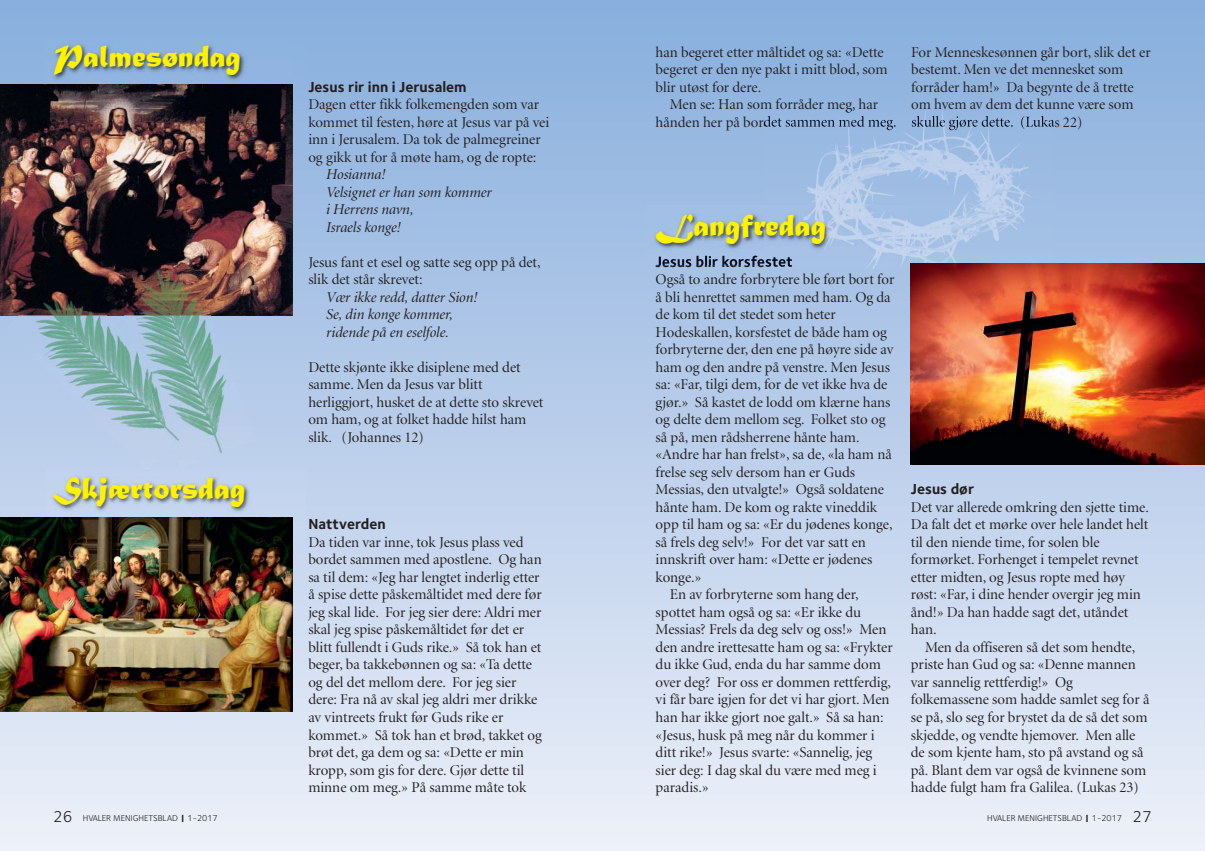
<style>
.page{position:relative;width:1205px;height:851px;background:#fff}
.page>*{position:absolute;margin:0;border:0;box-sizing:border-box;transform-origin:0 0}
.t1{font:32.5px "Matura MT Script Capitals";color:#fff200}
.t2{font:15px/17.5px "Minion Display";color:#231f20}
.t3{font:italic 15px/17.5px "Minion Display";color:#231f20}
.t4{font:700 15px "Foundry Sterling";color:#231f20}
.t5{font:8.75px "Foundry Sterling";color:#231f20}
.s1{font-size:16.25px}
.s2{font-family:"Menlo";font-weight:700}
</style>
<div class="page">
<div style="left:0;top:0;width:1205px;height:850px;background:linear-gradient(to bottom,#87addc,#eceff9)"></div>
<img style="left:0;top:84px;width:293px;height:231px">
<img style="left:45px;top:37px;width:260px;height:71px">
<svg style="left:293px;top:84px;width:1px;height:24px"></svg>
<img style="left:45px;top:468px;width:260px;height:75px">
<img style="left:0;top:517px;width:293px;height:194px">
<img style="left:5px;top:315px;width:119px;height:153px">
<img style="left:19px;top:271px;width:88px;height:44px">
<svg style="left:144px;top:468px;width:7px;height:3px"></svg>
<img style="left:124px;top:315px;width:132px;height:153px">
<img style="left:111px;top:251px;width:100px;height:64px">
<img style="left:134px;top:342px;width:71px;height:105px">
<img style="left:765px;top:111px;width:290px;height:158px">
<img style="left:912px;top:116px;width:54px;height:14px">
<img style="left:911px;top:264px;width:294px;height:200px">
<img style="left:648px;top:205px;width:261px;height:59px">
<img style="left:656px;top:255px;width:109px;height:9px">
<svg style="left:765px;top:255px;width:6px;height:12px"></svg>
<h1 class="t1" style="left:53px;top:46px;width:189px">Palmesøndag</h1>
<h1 class="t1" style="left:53px;top:477px;width:194px">Skjærtorsdag</h1>
<p class="t5" style="left:53px;top:814px;width:166px"><span class="s1">26</span> HVALER MENIGHETSBLAD <span class="s2">❙</span> 1-2017</p>
<p class="t4" style="left:308px;top:81px;width:160px">Jesus rir inn i Jerusalem</p>
<p class="t2" style="left:308px;top:97px;width:242px">Dagen etter fikk folkemengden som var kommet til festen, høre at Jesus var på vei inn i Jerusalem. Da tok de palmegreiner og gikk ut for å møte ham, og de ropte:</p>
<p class="t3" style="left:326px;top:167px;width:167px">Hosianna!<br>Velsignet er han som kommer i Herrens navn,<br>Israels konge!</p>
<p class="t2" style="left:308px;top:254px;width:234px">Jesus fant et esel og satte seg opp på det, slik det står skrevet:</p>
<p class="t3" style="left:326px;top:289px;width:153px">Vær ikke redd, datter Sion!<br>Se, din konge kommer, ridende på en eselfole.</p>
<p class="t2" style="left:308px;top:359px;width:237px">Dette skjønte ikke disiplene med det samme. Men da Jesus var blitt herliggjort, husket de at dette sto skrevet om ham, og at folket hadde hilst ham slik. (Johannes 12)</p>
<p class="t4" style="left:308px;top:518px;width:79px">Nattverden</p>
<p class="t2" style="left:308px;top:534px;width:235px">Da tiden var inne, tok Jesus plass ved bordet sammen med apostlene. Og han sa til dem: «Jeg har lengtet inderlig etter å spise dette påskemåltidet med dere før jeg skal lide. For jeg sier dere: Aldri mer skal jeg spise påskemåltidet før det er blitt fullendt i Guds rike.» Så tok han et beger, ba takkebønnen og sa: «Ta dette og del det mellom dere. For jeg sier dere: Fra nå av skal jeg aldri mer drikke av vintreets frukt før Guds rike er kommet.» Så tok han et brød, takket og brøt det, ga dem og sa: «Dette er min kropp, som gis for dere. Gjør dette til minne om meg.» På samme måte tok</p>
<p class="t2" style="left:656px;top:44px;width:233px">han begeret etter måltidet og sa: «Dette begeret er den nye pakt i mitt blod, som blir utøst for dere.</p>
<p class="t2" style="left:656px;top:97px;width:242px;text-align:center">Men se: Han som forråder meg, har hånden her på bordet sammen med meg.</p>
<p class="t2" style="left:911px;top:44px;width:241px">For Menneskesønnen går bort, slik det er bestemt. Men ve det mennesket som forråder ham!» Da begynte de å trette om hvem av dem det kunne være som</p>
<h1 class="t1" style="left:656px;top:214px;width:172px">Langfredag</h1>
<p class="t4" style="left:656px;top:256px;width:139px">Jesus blir korsfestet</p>
<p class="t2" style="left:656px;top:272px;width:240px">Også to andre forbrytere ble ført bort for</p>
<p class="t2" style="left:656px;top:289px;width:236px">å bli henrettet sammen med ham. Og da</p>
<p class="t2" style="left:656px;top:307px;width:181px">de kom til det stedet som heter</p>
<p class="t2" style="left:656px;top:324px;width:233px">Hodeskallen, korsfestet de både ham og</p>
<p class="t2" style="left:656px;top:342px;width:239px">forbryterne der, den ene på høyre side av</p>
<p class="t2" style="left:656px;top:359px;width:236px">ham og den andre på venstre. Men Jesus</p>
<p class="t2" style="left:656px;top:377px;width:233px">sa: «Far, tilgi dem, for de vet ikke hva de</p>
<p class="t2" style="left:656px;top:394px;width:236px">gjør.» Så kastet de lodd om klærne hans</p>
<p class="t2" style="left:656px;top:412px;width:231px">og delte dem mellom seg. Folket sto og</p>
<p class="t2" style="left:656px;top:429px;width:206px">så på, men rådsherrene hånte ham.</p>
<p class="t2" style="left:656px;top:447px;width:238px">«Andre har han frelst», sa de, «la ham nå</p>
<p class="t2" style="left:656px;top:464px;width:201px">frelse seg selv dersom han er Guds</p>
<p class="t2" style="left:656px;top:482px;width:230px">Messias, den utvalgte!» Også soldatene</p>
<p class="t2" style="left:656px;top:499px;width:223px">hånte ham. De kom og rakte vineddik</p>
<p class="t2" style="left:656px;top:517px;width:239px">opp til ham og sa: «Er du jødenes konge,</p>
<p class="t2" style="left:656px;top:534px;width:212px">så frels deg selv!» For det var satt en</p>
<p class="t2" style="left:656px;top:552px;width:218px">innskrift over ham: «Dette er jødenes</p>
<p class="t2" style="left:656px;top:569px;width:47px">konge.»</p>
<p class="t2" style="left:670px;top:587px;width:190px">En av forbryterne som hang der,</p>
<p class="t2" style="left:656px;top:604px;width:207px">spottet ham også og sa: «Er ikke du</p>
<p class="t2" style="left:656px;top:622px;width:232px">Messias? Frels da deg selv og oss!» Men</p>
<p class="t2" style="left:656px;top:639px;width:239px">den andre irettesatte ham og sa: «Frykter</p>
<p class="t2" style="left:656px;top:657px;width:227px">du ikke Gud, enda du har samme dom</p>
<p class="t2" style="left:656px;top:674px;width:237px">over deg? For oss er dommen rettferdig,</p>
<p class="t2" style="left:656px;top:692px;width:235px">vi får bare igjen for det vi har gjort. Men</p>
<p class="t2" style="left:656px;top:709px;width:230px">han har ikke gjort noe galt.» Så sa han:</p>
<p class="t2" style="left:656px;top:727px;width:220px">«Jesus, husk på meg når du kommer i</p>
<p class="t2" style="left:656px;top:744px;width:218px">ditt rike!» Jesus svarte: «Sannelig, jeg</p>
<p class="t2" style="left:656px;top:762px;width:223px">sier deg: I dag skal du være med meg i</p>
<p class="t2" style="left:656px;top:779px;width:55px">paradis.»</p>
<p class="t4" style="left:911px;top:483px;width:65px">Jesus dør</p>
<p class="t2" style="left:911px;top:499px;width:240px">Det var allerede omkring den sjette time.<br>Da falt det et mørke over hele landet helt til den niende time, for solen ble formørket. Forhenget i tempelet revnet etter midten, og Jesus ropte med høy røst: «Far, i dine hender overgir jeg min ånd!» Da han hadde sagt det, utåndet han.</p>
<p class="t2" style="left:911px;top:639px;width:240px;text-indent:14px">Men da offiseren så det som hendte, priste han Gud og sa: «Denne mannen var sannelig rettferdig!» Og folkemassene som hadde samlet seg for å se på, slo seg for brystet da de så det som skjedde, og vendte hjemover. Men alle de som kjente ham, sto på avstand og så på. Blant dem var også de kvinnene som hadde fulgt ham fra Galilea. (Lukas 23)</p>
<p class="t5" style="left:987px;top:814px;width:166px">HVALER MENIGHETSBLAD <span class="s2">❙</span> 1-2017 <span class="s1">27</span></p>
</div>
